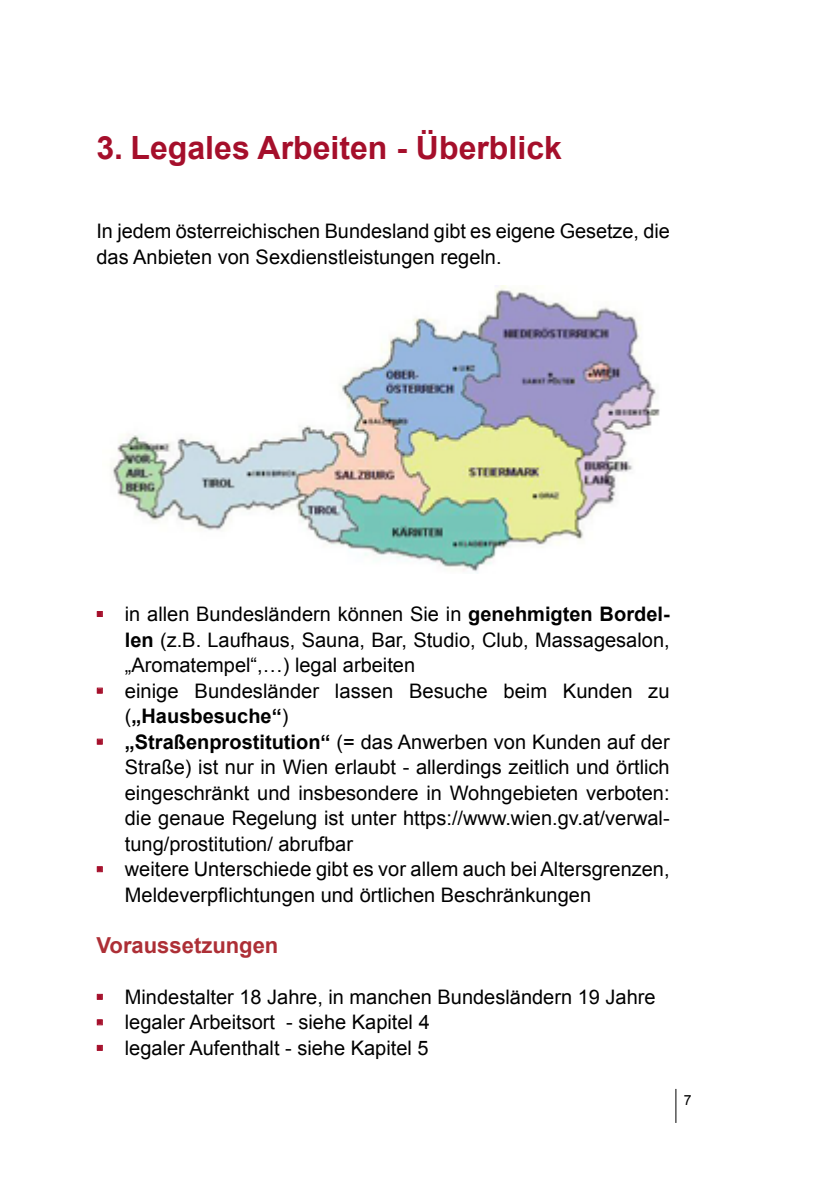
<style>
.page{position:relative;width:840px;height:1191px;background:#fff}
.page>*{position:absolute;margin:0;border:0;box-sizing:border-box;transform-origin:0 0}
.Überschrift_1{font:700 32px "Arial";color:#a50f2b}
.Überschrift_3{font:700 22px "Arial";color:#ad2f36}
.Lauftext_ohne_Einzug{font:20px/25.6px "Arial";color:#000}
.t1{font:14px "Arial";color:#000}
.s1{font-family:"Akzidenz Grotesk Pro";font-weight:700;color:#a50f2b}
.s2{font-weight:700}
</style>
<div class="page">
<hr style="left:675px;top:1089px;width:1px;height:34px;background:#000">
<svg style="left:97px;top:611px;width:5px;height:5px"></svg>
<svg style="left:97px;top:688px;width:5px;height:5px"></svg>
<svg style="left:97px;top:739px;width:5px;height:5px"></svg>
<svg style="left:97px;top:866px;width:5px;height:5px"></svg>
<svg style="left:97px;top:994px;width:5px;height:5px"></svg>
<svg style="left:97px;top:1019px;width:5px;height:5px"></svg>
<svg style="left:97px;top:1045px;width:5px;height:5px"></svg>
<img style="left:112px;top:285px;width:548px;height:288px">
<p class="Überschrift_1" style="left:96px;top:127px;width:466px">3. Legales Arbeiten - Überblick</p>
<p class="Lauftext_ohne_Einzug" style="left:96px;top:219px;width:574px">In jedem österreichischen Bundesland gibt es eigene Gesetze, die das Anbieten von Sexdienstleistungen regeln.</p>
<p class="Lauftext_ohne_Einzug" style="left:125px;top:601px;width:546px;text-align:justify;text-indent:-28px"><span class="s1">•</span> in allen Bundesländern können Sie in <span class="s2">genehmigten Bordel&shy;len</span> (z.B. Laufhaus, Sauna, Bar, Studio, Club, Massagesalon, „Aromatempel“,…) legal arbeiten</p>
<p class="Lauftext_ohne_Einzug" style="left:125px;top:678px;width:546px;text-indent:-28px"><span class="s1">•</span> einige Bundesländer lassen Besuche beim Kunden zu (<span class="s2">„Hausbesuche“</span>)</p>
<p class="Lauftext_ohne_Einzug" style="left:125px;top:729px;width:546px;text-align:justify;text-indent:-28px"><span class="s1">•</span> <span class="s2">„Straßenprostitution“</span> (= das Anwerben von Kunden auf der Straße) ist nur in Wien erlaubt - allerdings zeitlich und örtlich eingeschränkt und insbesondere in Wohngebieten verboten: die genaue Regelung ist unter https://www.wien.gv.at/verwal&shy;tung/prostitution/ abrufbar</p>
<p class="Lauftext_ohne_Einzug" style="left:125px;top:856px;width:546px;text-indent:-28px"><span class="s1">•</span> weitere Unterschiede gibt es vor allem auch bei Altersgrenzen,<br>Meldeverpflichtungen und örtlichen Beschränkungen</p>
<p class="Überschrift_3" style="left:96px;top:930px;width:183px">Voraussetzungen</p>
<p class="Lauftext_ohne_Einzug" style="left:96px;top:984px;width:560px"><span class="s1">•</span> Mindestalter 18 Jahre, in manchen Bundesländern 19 Jahre</p>
<p class="Lauftext_ohne_Einzug" style="left:96px;top:1009px;width:334px"><span class="s1">•</span> legaler Arbeitsort - siehe Kapitel 4</p>
<p class="Lauftext_ohne_Einzug" style="left:96px;top:1035px;width:333px"><span class="s1">•</span> legaler Aufenthalt - siehe Kapitel 5</p>
<p class="t1" style="left:683px;top:1090px;width:9px">7</p>
</div>
